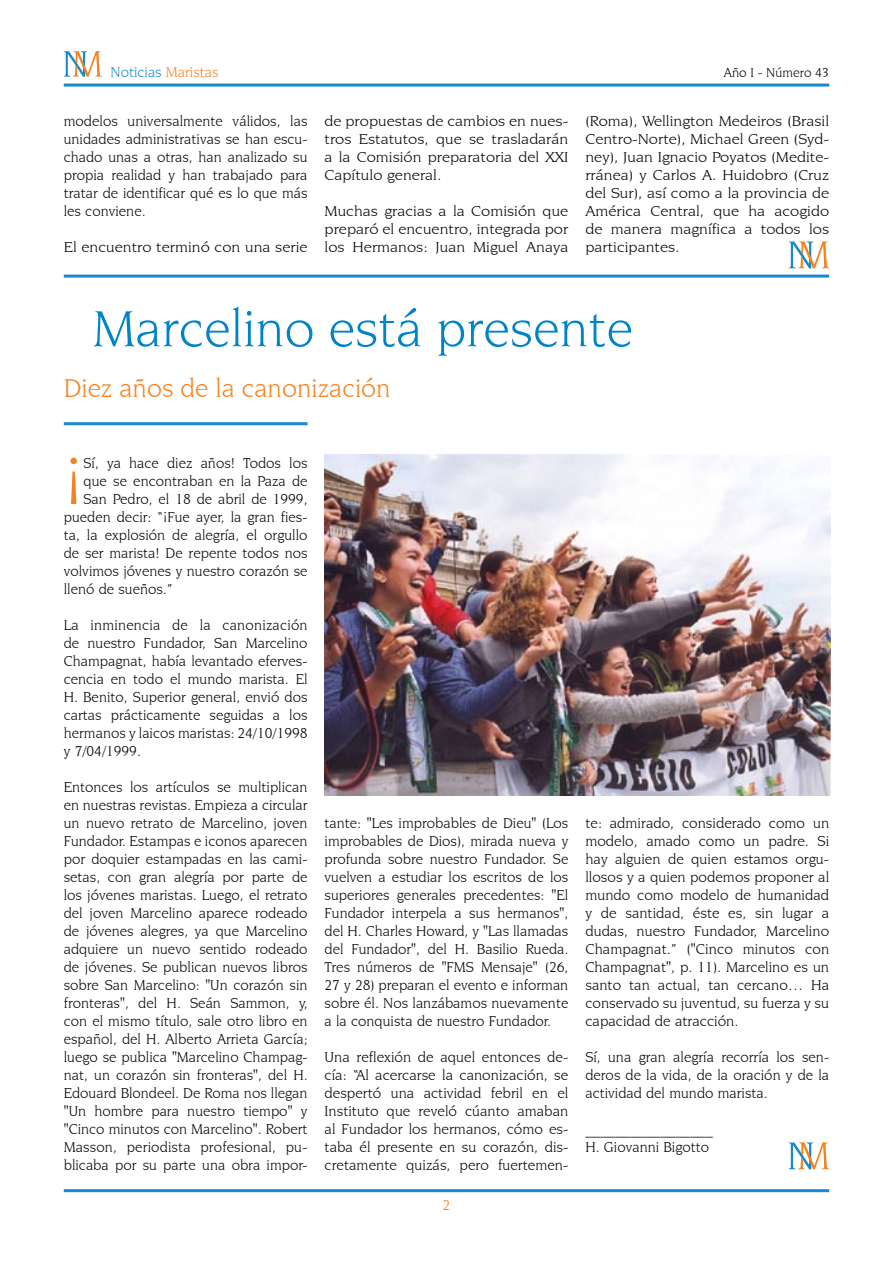
<style>
.page{position:relative;width:893px;height:1263px;background:#fff}
.page>*{position:absolute;margin:0;border:0;box-sizing:border-box;transform-origin:0 0}
.t1{font:70.05px "Novarese IT Cby BT";color:#f5821f}
.t2{font:54px "Novarese IT Cby BT";color:#0084c9}
.t3{font:27px "Novarese IT Cby BT";color:#f5821f}
.t4{font:15px/18px "Novarese IT Cby BT";color:#000;text-align:justify}
.t5{font:15px/18px "Novarese IT Cby BT";color:#000;text-align:justify;scale:1.1 1}
.t6{font:15px "Novarese IT Cby BT";color:#1689ca}
.t7{font:13.5px "Novarese IT Cby BT";color:#000}
.s1{color:#f5821f}
</style>
<div class="page">
<hr style="left:64px;top:84px;width:765px;height:3px;background:#1689ca">
<hr style="left:64px;top:1189px;width:765px;height:3px;background:#1689ca">
<svg style="left:64px;top:51px;width:38px;height:26px"></svg>
<svg style="left:789px;top:1142px;width:40px;height:27px"></svg>
<svg style="left:789px;top:241px;width:40px;height:27px"></svg>
<hr style="left:64px;top:422px;width:244px;height:3px;background:#1689ca">
<hr style="left:64px;top:275px;width:765px;height:3px;background:#1689ca">
<img style="left:325px;top:455px;width:505px;height:340px">
<p class="t6" style="left:111px;top:63px;width:110px">Noticias <span class="s1">Maristas</span></p>
<p class="t7" style="left:724px;top:64px;width:107px">Año I - Número 43</p>
<p class="t4" style="left:64px;top:112px;width:245px">modelos universalmente válidos, las unidades administrativas se han escu&shy;chado unas a otras, han analizado su propia realidad y han trabajado para tratar de identificar qué es lo que más les conviene.</p>
<p class="t5" style="left:64px;top:238px;width:223px">El encuentro terminó con una serie</p>
<p class="t5" style="left:325px;top:112px;width:223px">de propuestas de cambios en nues&shy;tros Estatutos, que se trasladarán a la Comisión preparatoria del XXI Capítulo general.</p>
<p class="t5" style="left:325px;top:202px;width:223px">Muchas gracias a la Comisión que preparó el encuentro, integrada por los Hermanos: Juan Miguel Anaya</p>
<p class="t5" style="left:585px;top:112px;width:223px">(Roma), Wellington Medeiros (Brasil Centro-Norte), Michael Green (Syd&shy;ney), Juan Ignacio Poyatos (Medite&shy;rránea) y Carlos A. Huidobro (Cruz del Sur), así como a la provincia de América Central, que ha acogido de manera magnífica a todos los participantes.</p>
<h2 class="t2" style="left:92px;top:297px;width:542px">Marcelino está presente</h2>
<h3 class="t3" style="left:64px;top:372px;width:328px">Diez años de la canonización</h3>
<h1 class="t1" style="left:64px;top:440px;width:21px">¡</h1>
<p class="t4" style="left:84px;top:454px;width:225px">Sí, ya hace diez años! Todos los</p>
<p class="t4" style="left:84px;top:472px;width:225px">que se encontraban en la Paza de</p>
<p class="t4" style="left:84px;top:490px;width:225px">San Pedro, el 18 de abril de 1999,</p>
<p class="t4" style="left:64px;top:508px;width:245px">pueden decir: “¡Fue ayer, la gran fies-</p>
<p class="t4" style="left:64px;top:526px;width:245px">ta, la explosión de alegría, el orgullo</p>
<p class="t4" style="left:64px;top:544px;width:245px">de ser marista! De repente todos nos</p>
<p class="t4" style="left:64px;top:562px;width:245px">volvimos jóvenes y nuestro corazón se</p>
<p class="t4" style="left:64px;top:580px;width:110px">llenó de sueños.”</p>
<p class="t4" style="left:64px;top:616px;width:245px">La inminencia de la canonización de nuestro Fundador, San Marcelino Champagnat, había levantado eferves&shy;cencia en todo el mundo marista. El H. Benito, Superior general, envió dos cartas prácticamente seguidas a los hermanos y laicos maristas: 24/10/1998 y 7/04/1999.</p>
<p class="t4" style="left:64px;top:778px;width:245px">Entonces los artículos se multiplican en nuestras revistas. Empieza a circular un nuevo retrato de Marcelino, joven Fundador. Estampas e iconos aparecen por doquier estampadas en las cami&shy;setas, con gran alegría por parte de los jóvenes maristas. Luego, el retrato del joven Marcelino aparece rodeado de jóvenes alegres, ya que Marcelino adquiere un nuevo sentido rodeado de jóvenes. Se publican nuevos libros sobre San Marcelino: "Un corazón sin fronteras", del H. Seán Sammon, y, con el mismo título, sale otro libro en español, del H. Alberto Arrieta García; luego se publica "Marcelino Champag&shy;nat, un corazón sin fronteras", del H.<br>Edouard Blondeel. De Roma nos llegan "Un hombre para nuestro tiempo" y "Cinco minutos con Marcelino". Robert Masson, periodista profesional, pu&shy;blicaba por su parte una obra impor-</p>
<p class="t4" style="left:325px;top:814px;width:245px">tante: "Les improbables de Dieu" (Los improbables de Dios), mirada nueva y profunda sobre nuestro Fundador. Se vuelven a estudiar los escritos de los superiores generales precedentes: "El Fundador interpela a sus hermanos", del H. Charles Howard, y "Las llamadas del Fundador", del H. Basilio Rueda.<br>Tres números de "FMS Mensaje" (26, 27 y 28) preparan el evento e informan sobre él. Nos lanzábamos nuevamente a la conquista de nuestro Fundador.</p>
<p class="t4" style="left:325px;top:1048px;width:245px">Una reflexión de aquel entonces de&shy;cía: “Al acercarse la canonización, se despertó una actividad febril en el Instituto que reveló cúanto amaban al Fundador los hermanos, cómo es&shy;taba él presente en su corazón, dis&shy;cretamente quizás, pero fuertemen-</p>
<p class="t4" style="left:585px;top:814px;width:245px">te: admirado, considerado como un modelo, amado como un padre. Si hay alguien de quien estamos orgu&shy;llosos y a quien podemos proponer al mundo como modelo de humanidad y de santidad, éste es, sin lugar a dudas, nuestro Fundador, Marcelino Champagnat.” ("Cinco minutos con Champagnat", p. 11). Marcelino es un santo tan actual, tan cercano… Ha conservado su juventud, su fuerza y su capacidad de atracción.</p>
<p class="t4" style="left:585px;top:1048px;width:245px">Sí, una gran alegría recorría los sen&shy;deros de la vida, de la oración y de la actividad del mundo marista.</p>
<p class="t4" style="left:585px;top:1120px;width:129px">_________________<br>H. Giovanni Bigotto</p>
</div>
